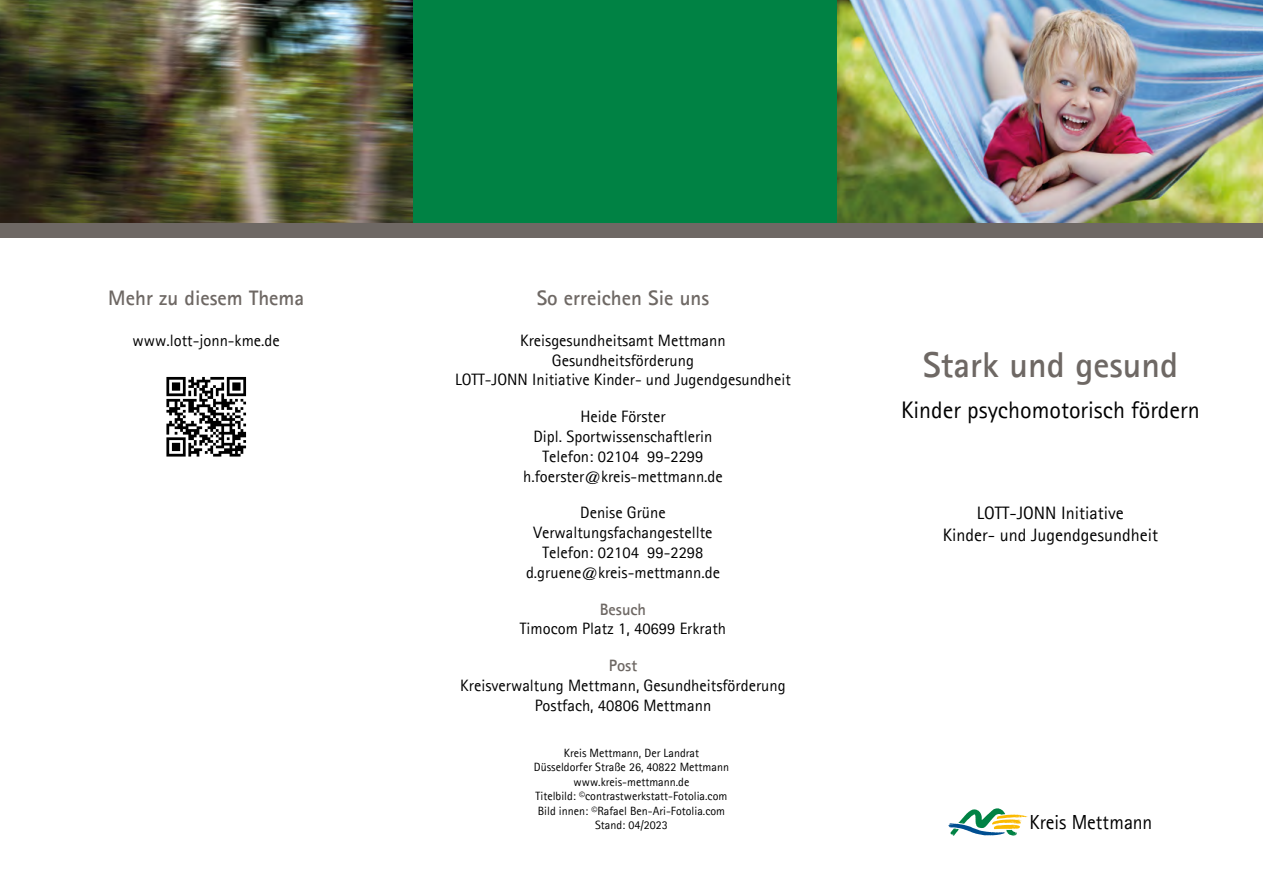
<style>
.page{position:relative;width:1263px;height:893px;background:#fff}
.page>*{position:absolute;margin:0;border:0;box-sizing:border-box;transform-origin:0 0}
.t1{font:700 36px "Agfa Rotis Sans Serif";color:#6e6864}
.t2{font:24px "Agfa Rotis Sans Serif";color:#000}
.t3{font:700 21px "Agfa Rotis Sans Serif";color:#6e6864}
.t4{font:20.4px "Agfa Rotis Sans Serif";color:#000;scale:.96 1}
.t5{font:18px/21.6px "Agfa Rotis Sans Serif";color:#000;text-align:center}
.t6{font:16.5px/19.8px "Agfa Rotis Sans Serif";color:#000;text-align:center}
.t7{font:700 16.5px "Agfa Rotis Sans Serif";color:#6e6864}
.t8{font:12px/14.4px "Agfa Rotis Sans Serif";color:#000;text-align:center}
</style>
<div class="page">
<div style="left:411px;top:0;width:438px;height:233px;background:#008244"></div>
<img style="left:838px;top:0;width:425px;height:223px">
<svg style="left:948px;top:808px;width:79px;height:28px"></svg>
<svg style="left:166px;top:377px;width:80px;height:80px"></svg>
<img style="left:0;top:0;width:412px;height:223px">
<div style="left:0;top:223px;width:1263px;height:15px;background:#6e6864"></div>
<p class="t3" style="left:108px;top:284px;width:197px">Mehr zu diesem Thema</p>
<p class="t6" style="left:133px;top:330px;width:149px">www.lott-jonn-kme.de</p>
<p class="t3" style="left:537px;top:284px;width:174px">So erreichen Sie uns</p>
<p class="t6" style="left:455px;top:330px;width:337px">Kreisgesundheitsamt Mettmann<br>Gesundheitsförderung<br>LOTT-JONN Initiative Kinder- und Jugendgesundheit</p>
<p class="t6" style="left:523px;top:406px;width:201px">Heide Förster<br>Dipl. Sportwissenschaftlerin<br>Telefon: 02104 99-2299 h.foerster@kreis-mettmann.de</p>
<p class="t6" style="left:526px;top:503px;width:195px">Denise Grüne<br>Verwaltungsfachangestellte<br>Telefon: 02104 99-2298 d.gruene@kreis-mettmann.de</p>
<p class="t7" style="left:600px;top:599px;width:48px">Besuch</p>
<p class="t6" style="left:520px;top:619px;width:208px">Timocom Platz 1, 40699 Erkrath</p>
<p class="t7" style="left:609px;top:655px;width:30px">Post</p>
<p class="t6" style="left:460px;top:675px;width:327px">Kreisverwaltung Mettmann, Gesundheitsförderung<br>Postfach, 40806 Mettmann</p>
<p class="t8" style="left:534px;top:746px;width:197px">Kreis Mettmann, Der Landrat Düsseldorfer Straße 26, 40822 Mettmann www.kreis-mettmann.de<br>Titelbild: ©contrastwerkstatt-Fotolia.com Bild innen: ©Rafael Ben-Ari-Fotolia.com Stand: 04/2023</p>
<h1 class="t1" style="left:923px;top:342px;width:257px">Stark und gesund</h1>
<h2 class="t2" style="left:901px;top:396px;width:300px">Kinder psychomotorisch fördern</h2>
<p class="t5" style="left:943px;top:502px;width:217px">LOTT-JONN Initiative<br>Kinder- und Jugendgesundheit</p>
<p class="t4" style="left:1029px;top:810px;width:129px">Kreis Mettmann</p>
</div>
